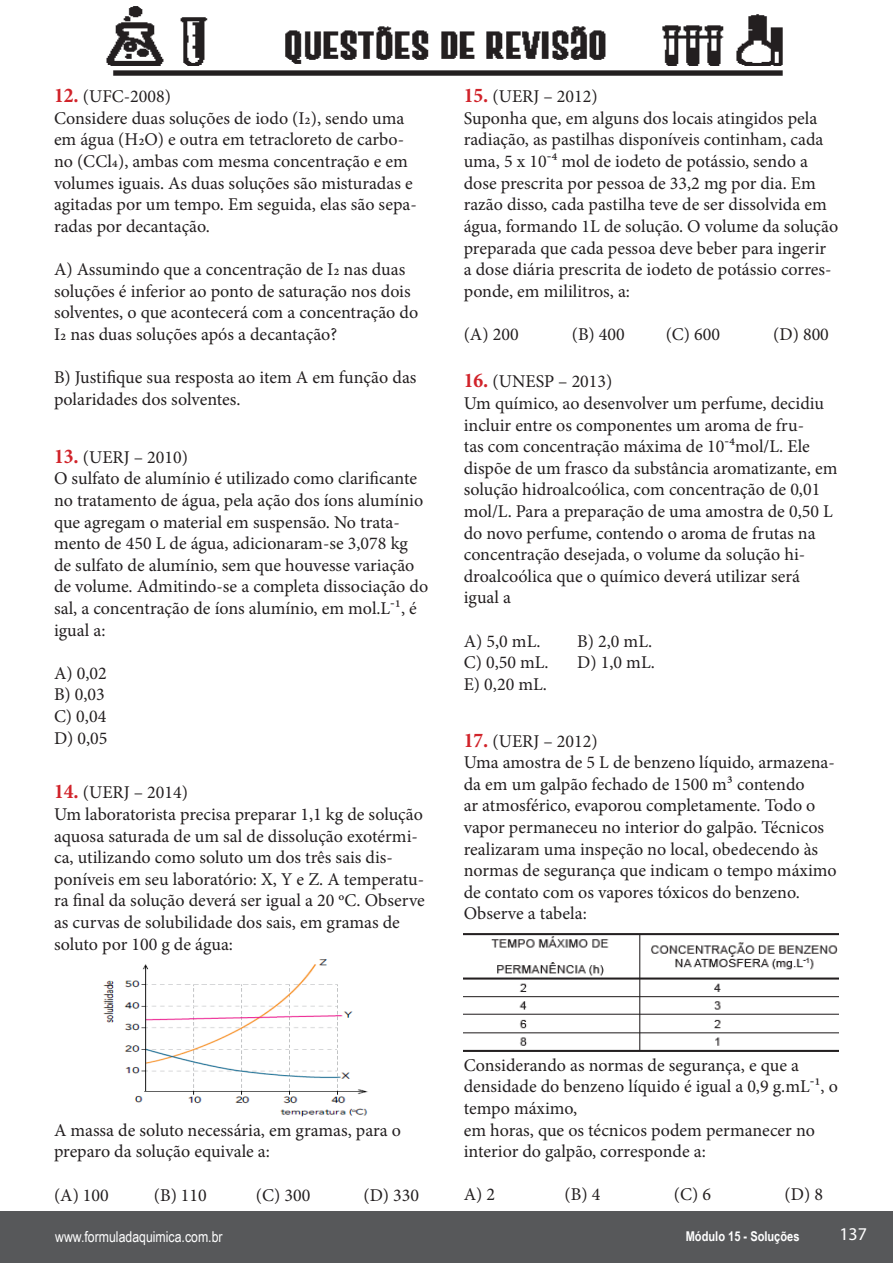
<style>
.page{position:relative;width:893px;height:1263px;background:#fff}
.page>*{position:absolute;margin:0;border:0;box-sizing:border-box;transform-origin:0 0}
.t1{font:18px/21.6px "Minion Pro";color:#231f20}
.t2{font:18px "Myriad Pro";color:#fff}
.t3{font:15px "Arial Narrow";color:#fff}
.t4{font:700 13.5px "Arial Narrow";color:#fff}
.s1{font-weight:700;font-stretch:condensed;font-size:21px;color:#d1232a}
</style>
<div class="page">
<img style="left:106px;top:6px;width:677px;height:70px">
<div style="left:0;top:1211px;width:893px;height:52px;background:#57585a"></div>
<img style="left:103px;top:959px;width:265px;height:158px">
<img style="left:464px;top:933px;width:375px;height:119px">
<p class="t1" style="left:54px;top:86px;width:119px"><span class="s1">12.</span> (UFC-2008)</p>
<p class="t1" style="left:54px;top:107px;width:364px">Considere duas soluções de iodo (I2), sendo uma em água (H2O) e outra em tetracloreto de carbo&shy;no (CCl4), ambas com mesma concentração e em volumes iguais. As duas soluções são misturadas e agitadas por um tempo. Em seguida, elas são sepa&shy;radas por decantação.</p>
<p class="t1" style="left:54px;top:259px;width:366px">A) Assumindo que a concentração de I2 nas duas soluções é inferior ao ponto de saturação nos dois solventes, o que acontecerá com a concentração do I2 nas duas soluções após a decantação?</p>
<p class="t1" style="left:54px;top:367px;width:364px">B) Justifique sua resposta ao item A em função das polaridades dos solventes.</p>
<p class="t1" style="left:54px;top:446px;width:135px"><span class="s1">13.</span> (UERJ – 2010)</p>
<p class="t1" style="left:54px;top:468px;width:376px">O sulfato de alumínio é utilizado como clarificante no tratamento de água, pela ação dos íons alumínio que agregam o material em suspensão. No trata&shy;mento de 450 L de água, adicionaram-se 3,078 kg de sulfato de alumínio, sem que houvesse variação de volume. Admitindo-se a completa dissociação do sal, a concentração de íons alumínio, em mol.L-¹, é igual a:</p>
<p class="t1" style="left:54px;top:662px;width:54px">A) 0,02</p>
<p class="t1" style="left:54px;top:684px;width:52px">B) 0,03</p>
<p class="t1" style="left:54px;top:705px;width:54px">C) 0,04</p>
<p class="t1" style="left:54px;top:727px;width:55px">D) 0,05</p>
<p class="t1" style="left:54px;top:782px;width:135px"><span class="s1">14.</span> (UERJ – 2014)</p>
<p class="t1" style="left:54px;top:803px;width:372px">Um laboratorista precisa preparar 1,1 kg de solução aquosa saturada de um sal de dissolução exotérmi&shy;ca, utilizando como soluto um dos três sais dis&shy;poníveis em seu laboratório: X, Y e Z. A temperatu&shy;ra final da solução deverá ser igual a 20 ºC. Observe as curvas de solubilidade dos sais, em gramas de soluto por 100 g de água:</p>
<p class="t1" style="left:464px;top:86px;width:135px"><span class="s1">15.</span> (UERJ – 2012)</p>
<p class="t1" style="left:464px;top:107px;width:376px">Suponha que, em alguns dos locais atingidos pela radiação, as pastilhas disponíveis continham, cada uma, 5 x 10-⁴ mol de iodeto de potássio, sendo a dose prescrita por pessoa de 33,2 mg por dia. Em razão disso, cada pastilha teve de ser dissolvida em água, formando 1L de solução. O volume da solução preparada que cada pessoa deve beber para ingerir a dose diária prescrita de iodeto de potássio corres&shy;ponde, em mililitros, a:</p>
<p class="t1" style="left:464px;top:323px;width:56px">(A) 200</p>
<p class="t1" style="left:572px;top:323px;width:55px">(B) 400</p>
<p class="t1" style="left:666px;top:323px;width:56px">(C) 600</p>
<p class="t1" style="left:773px;top:323px;width:57px">(D) 800</p>
<p class="t1" style="left:464px;top:371px;width:150px"><span class="s1">16.</span> (UNESP – 2013)</p>
<p class="t1" style="left:464px;top:392px;width:375px">Um químico, ao desenvolver um perfume, decidiu incluir entre os componentes um aroma de fru-<br>tas com concentração máxima de 10-⁴mol/L. Ele dispõe de um frasco da substância aromatizante, em solução hidroalcoólica, com concentração de 0,01 mol/L. Para a preparação de uma amostra de 0,50 L do novo perfume, contendo o aroma de frutas na</p>
<p class="t1" style="left:464px;top:544px;width:343px">concentração desejada, o volume da solução hi&shy;droalcoólica que o químico deverá utilizar será igual a</p>
<p class="t1" style="left:464px;top:630px;width:78px">A) 5,0 mL.</p>
<p class="t1" style="left:577px;top:630px;width:76px">B) 2,0 mL.</p>
<p class="t1" style="left:464px;top:652px;width:86px">C) 0,50 mL.</p>
<p class="t1" style="left:577px;top:652px;width:79px">D) 1,0 mL.</p>
<p class="t1" style="left:464px;top:673px;width:85px">E) 0,20 mL.</p>
<p class="t1" style="left:464px;top:730px;width:135px"><span class="s1">17.</span> (UERJ – 2012)</p>
<p class="t1" style="left:464px;top:752px;width:374px">Uma amostra de 5 L de benzeno líquido, armazena&shy;da em um galpão fechado de 1500 m³ contendo<br>ar atmosférico, evaporou completamente. Todo o vapor permaneceu no interior do galpão. Técnicos realizaram uma inspeção no local, obedecendo às normas de segurança que indicam o tempo máximo de contato com os vapores tóxicos do benzeno.</p>
<p class="t1" style="left:464px;top:903px;width:125px">Observe a tabela:</p>
<p class="t1" style="left:54px;top:1119px;width:348px">A massa de soluto necessária, em gramas, para o preparo da solução equivale a:</p>
<p class="t1" style="left:54px;top:1184px;width:56px">(A) 100</p>
<p class="t1" style="left:154px;top:1184px;width:55px">(B) 110</p>
<p class="t1" style="left:256px;top:1184px;width:56px">(C) 300</p>
<p class="t1" style="left:363px;top:1184px;width:57px">(D) 330</p>
<p class="t1" style="left:464px;top:1054px;width:376px">Considerando as normas de segurança, e que a densidade do benzeno líquido é igual a 0,9 g.mL-¹, o tempo máximo,</p>
<p class="t1" style="left:464px;top:1119px;width:353px">em horas, que os técnicos podem permanecer no interior do galpão, corresponde a:</p>
<p class="t1" style="left:464px;top:1184px;width:33px">A) 2</p>
<p class="t1" style="left:565px;top:1184px;width:37px">(B) 4</p>
<p class="t1" style="left:674px;top:1184px;width:39px">(C) 6</p>
<p class="t1" style="left:785px;top:1184px;width:40px">(D) 8</p>
<p class="t3" style="left:61px;top:1224px;width:169px">www.formuladaquimica.com.br</p>
<p class="t4" style="left:617px;top:1226px;width:168px">Módulo 4 - Classificação Periód</p>
<p class="t3" style="left:55px;top:1225px;width:169px">www.formuladaquimica.com.br</p>
<p class="t4" style="left:624px;top:1226px;width:171px">Módulo 2- Separação de Mistura</p>
<p class="t4" style="left:646px;top:1226px;width:155px">Módulo 3 - Estrutura Atômica</p>
<p class="t4" style="left:686px;top:1226px;width:115px">Módulo 15 - Soluções</p>
<p class="t2" style="left:839px;top:1223px;width:29px">137</p>
</div>
